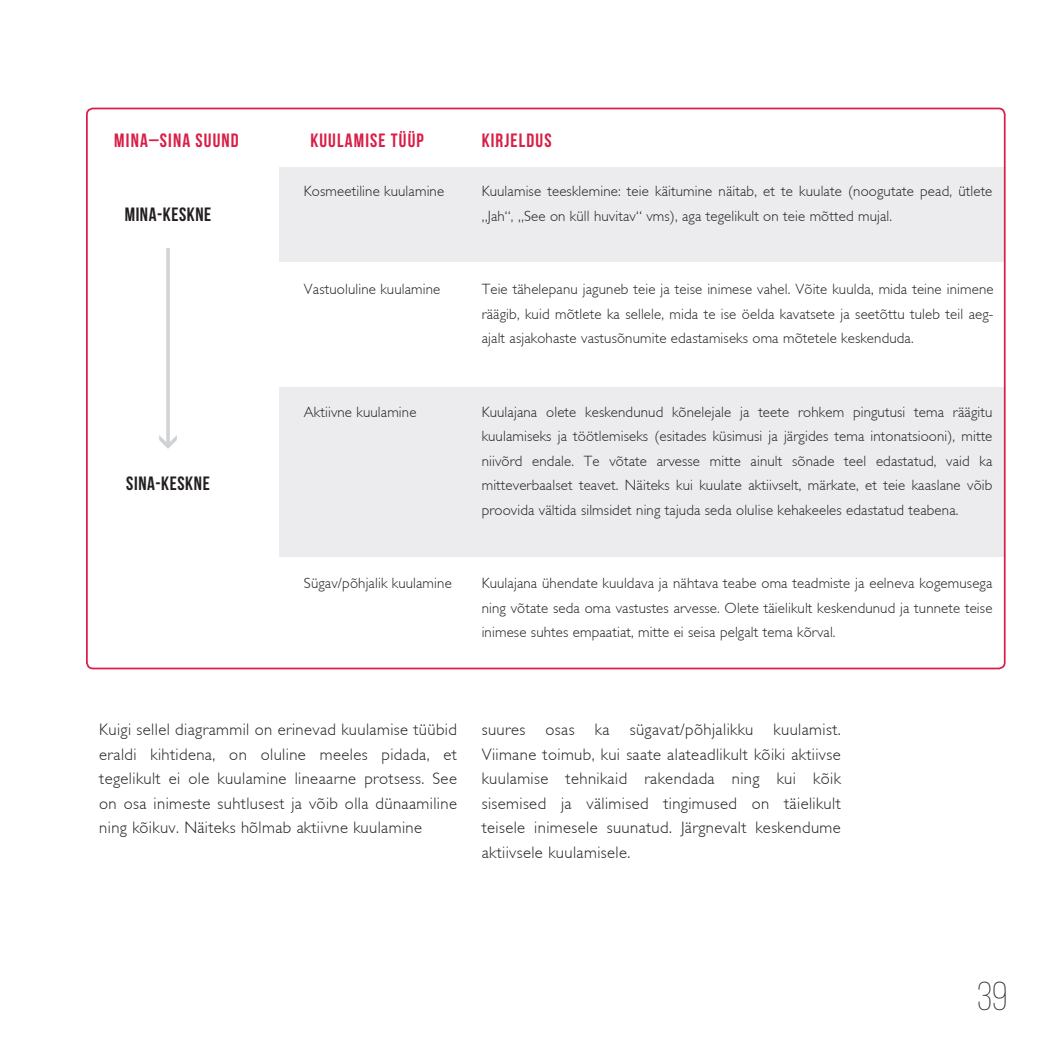
<style>
.page{position:relative;width:1042px;height:1042px;background:#fff}
.page>*{position:absolute;margin:0;border:0;box-sizing:border-box;transform-origin:0 0}
.t1{font:300 40.25px "Bebas Neue";color:#231f20}
.t2{font:700 19.25px "Bebas Neue";letter-spacing:.06em;color:#d91e47}
.t3{font:700 19.25px "Bebas Neue";letter-spacing:.03em;color:#231f20}
.t4{font:300 16.62px/24.5px "Gill Sans";letter-spacing:.025em;color:#231f20;text-align:justify}
.t5{font:300 14.88px/24.5px "Gill Sans";letter-spacing:.01em;color:#231f20;text-align:justify}
</style>
<div class="page">
<div style="left:279px;top:167px;width:725px;height:94px;background:#ececee"></div>
<div style="left:279px;top:387px;width:725px;height:170px;background:#ececee"></div>
<svg style="left:159px;top:248px;width:18px;height:201px"></svg>
<p class="t2" style="left:114px;top:130px;width:126px">MINA–SINA SUUND</p>
<p class="t2" style="left:310px;top:130px;width:115px">KUULAMISE TÜÜP</p>
<p class="t2" style="left:482px;top:130px;width:71px">KIRJELDUS</p>
<p class="t5" style="left:304px;top:179px;width:142px">Kosmeetiline kuulamine</p>
<p class="t5" style="left:482px;top:179px;width:512px">Kuulamise teesklemine: teie käitumine näitab, et te kuulate (noogutate pead, ütlete „Jah“, „See on küll huvitav“ vms), aga tegelikult on teie mõtted mujal.</p>
<p class="t3" style="left:125px;top:203px;width:88px">MINA-KESKNE</p>
<p class="t3" style="left:126px;top:473px;width:85px">SINA-KESKNE</p>
<p class="t5" style="left:304px;top:277px;width:138px">Vastuoluline kuulamine</p>
<p class="t5" style="left:482px;top:277px;width:513px">Teie tähelepanu jaguneb teie ja teise inimese vahel. Võite kuulda, mida teine inimene räägib, kuid mõtlete ka sellele, mida te ise öelda kavatsete ja seetõttu tuleb teil aeg&shy;ajalt asjakohaste vastusõnumite edastamiseks oma mõtetele keskenduda.</p>
<p class="t5" style="left:304px;top:399px;width:114px">Aktiivne kuulamine</p>
<p class="t5" style="left:482px;top:399px;width:512px">Kuulajana olete keskendunud kõnelejale ja teete rohkem pingutusi tema räägitu kuulamiseks ja töötlemiseks (esitades küsimusi ja järgides tema intonatsiooni), mitte niivõrd endale. Te võtate arvesse mitte ainult sõnade teel edastatud, vaid ka mitteverbaalset teavet. Näiteks kui kuulate aktiivselt, märkate, et teie kaaslane võib proovida vältida silmsidet ning tajuda seda olulise kehakeeles edastatud teabena.</p>
<p class="t5" style="left:304px;top:571px;width:149px">Sügav/põhjalik kuulamine</p>
<p class="t5" style="left:482px;top:571px;width:512px">Kuulajana ühendate kuuldava ja nähtava teabe oma teadmiste ja eelneva kogemusega ning võtate seda oma vastustes arvesse. Olete täielikult keskendunud ja tunnete teise inimese suhtes empaatiat, mitte ei seisa pelgalt tema kõrval.</p>
<p class="t4" style="left:99px;top:717px;width:359px">Kuigi sellel diagrammil on erinevad kuulamise tüübid eraldi kihtidena, on oluline meeles pidada, et tegelikult ei ole kuulamine lineaarne protsess. See on osa inimeste suhtlusest ja võib olla dünaamiline ning kõikuv. Näiteks hõlmab aktiivne kuulamine</p>
<p class="t4" style="left:482px;top:717px;width:360px">suures osas ka sügavat/põhjalikku kuulamist.<br>Viimane toimub, kui saate alateadlikult kõiki aktiivse kuulamise tehnikaid rakendada ning kui kõik sisemised ja välimised tingimused on täielikult teisele inimesele suunatud. Järgnevalt keskendume aktiivsele kuulamisele.</p>
<h1 class="t1" style="left:977px;top:975px;width:32px">39</h1>
</div>
